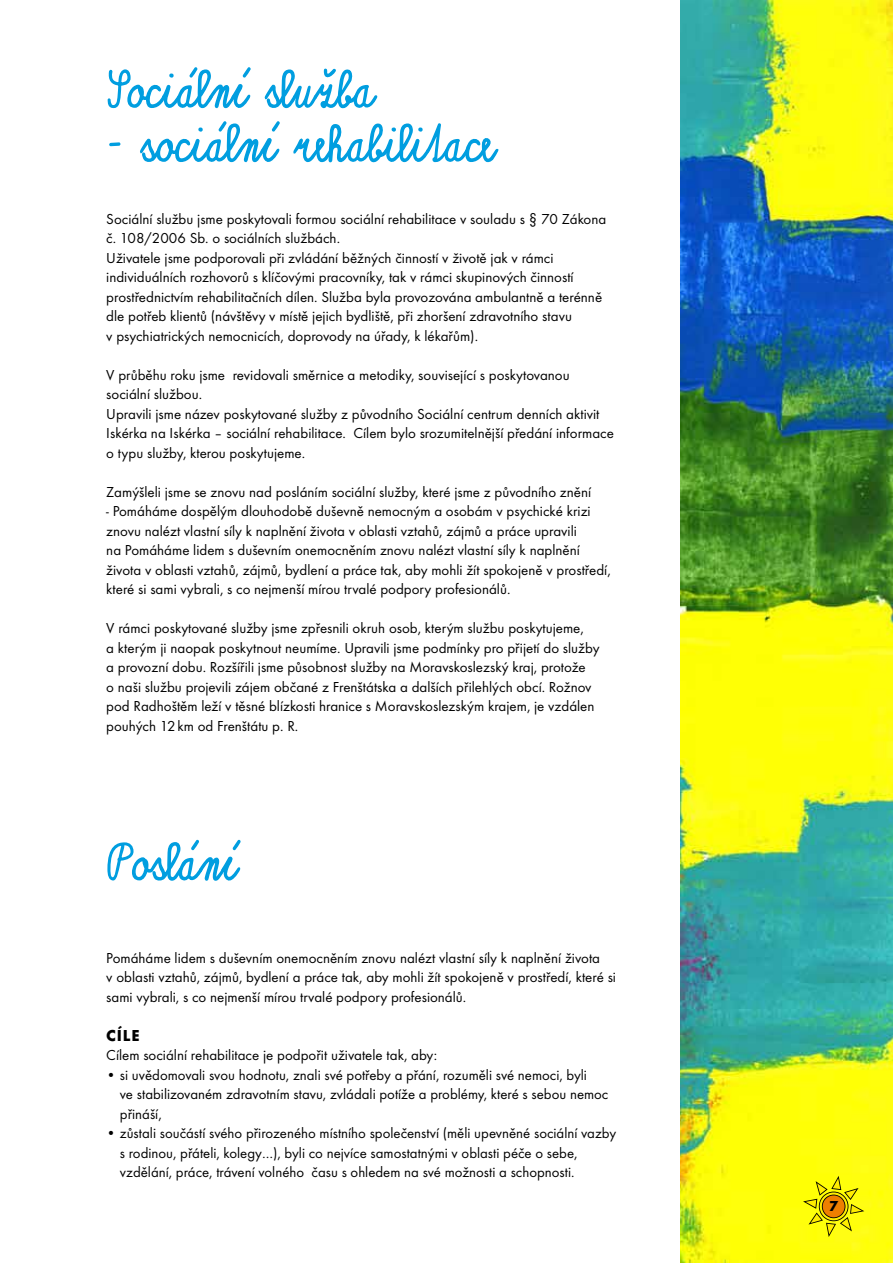
<style>
.page{position:relative;width:893px;height:1263px;background:#fff}
.page>*{position:absolute;margin:0;border:0;box-sizing:border-box;transform-origin:0 0}
.t1{font:75px "skolacek CE";color:#009ee0}
.t2{font:700 16.5px "Futura TCE";color:#000}
.t3{font:15px/19.5px "Futura TCE Boo";color:#000}
.t4{font:700 15px "Futura TCE";color:#000}
</style>
<div class="page">
<img style="left:680px;top:0;width:213px;height:1263px">
<svg style="left:107px;top:67px;width:144px;height:42px"></svg>
<svg style="left:264px;top:69px;width:114px;height:40px"></svg>
<svg style="left:109px;top:142px;width:12px;height:5px"></svg>
<svg style="left:140px;top:121px;width:140px;height:42px"></svg>
<svg style="left:293px;top:123px;width:206px;height:40px"></svg>
<svg style="left:107px;top:839px;width:134px;height:42px"></svg>
<svg style="left:803px;top:1176px;width:61px;height:61px;background:#e2d407"></svg>
<h1 class="t1" style="left:106px;top:59px;width:270px">Sociální služba</h1>
<h1 class="t1" style="left:106px;top:113px;width:391px">- sociální rehabilitace</h1>
<p class="t3" style="left:106px;top:209px;width:501px">Sociální službu jsme poskytovali formou sociální rehabilitace v souladu s § 70 Zákona č. 108/2006 Sb. o sociálních službách.<br>Uživatele jsme podporovali při zvládání běžných činností v životě jak v rámci individuálních rozhovorů s klíčovými pracovníky, tak v rámci skupinových činností prostřednictvím rehabilitačních dílen. Služba byla provozována ambulantně a terénně dle potřeb klientů (návštěvy v místě jejich bydliště, při zhoršení zdravotního stavu<br>v psychiatrických nemocnicích, doprovody na úřady, k lékařům).</p>
<p class="t3" style="left:106px;top:365px;width:509px">V průběhu roku jsme revidovali směrnice a metodiky, související s poskytovanou sociální službou.<br>Upravili jsme název poskytované služby z původního Sociální centrum denních aktivit Iskérka na Iskérka – sociální rehabilitace. Cílem bylo srozumitelnější předání informace o typu služby, kterou poskytujeme.</p>
<p class="t3" style="left:106px;top:482px;width:486px">Zamýšleli jsme se znovu nad posláním sociální služby, které jsme z původního znění</p>
<p class="t3" style="left:106px;top:502px;width:506px">- Pomáháme dospělým dlouhodobě duševně nemocným a osobám v psychické krizi znovu nalézt vlastní síly k naplnění života v oblasti vztahů, zájmů a práce upravili<br>na Pomáháme lidem s duševním onemocněním znovu nalézt vlastní síly k naplnění života v oblasti vztahů, zájmů, bydlení a práce tak, aby mohli žít spokojeně v prostředí, které si sami vybrali, s co nejmenší mírou trvalé podpory profesionálů.</p>
<p class="t3" style="left:106px;top:619px;width:495px">V rámci poskytované služby jsme zpřesnili okruh osob, kterým službu poskytujeme,<br>a kterým ji naopak poskytnout neumíme. Upravili jsme podmínky pro přijetí do služby a provozní dobu. Rozšířili jsme působnost služby na Moravskoslezský kraj, protože<br>o naši službu projevili zájem občané z Frenštátska a dalších přilehlých obcí. Rožnov pod Radhoštěm leží v těsné blízkosti hranice s Moravskoslezským krajem, je vzdálen pouhých 12km od Frenštátu p. R.</p>
<h1 class="t1" style="left:106px;top:832px;width:133px">Poslání</h1>
<p class="t3" style="left:106px;top:948px;width:511px">Pomáháme lidem s duševním onemocněním znovu nalézt vlastní síly k naplnění života<br>v oblasti vztahů, zájmů, bydlení a práce tak, aby mohli žít spokojeně v prostředí, které si sami vybrali, s co nejmenší mírou trvalé podpory profesionálů.</p>
<p class="t2" style="left:106px;top:1025px;width:35px">CÍLE</p>
<p class="t3" style="left:106px;top:1045px;width:332px">Cílem sociální rehabilitace je podpořit uživatele tak, aby:</p>
<p class="t3" style="left:120px;top:1065px;width:490px;text-indent:-14px">• si uvědomovali svou hodnotu, znali své potřeby a přání, rozuměli své nemoci, byli<br>ve stabilizovaném zdravotním stavu, zvládali potíže a problémy, které s sebou nemoc přináší,</p>
<p class="t3" style="left:120px;top:1123px;width:498px;text-indent:-14px">• zůstali součástí svého přirozeného místního společenství (měli upevněné sociální vazby s rodinou, přáteli, kolegy…), byli co nejvíce samostatnými v oblasti péče o sebe, vzdělání, práce, trávení volného času s ohledem na své možnosti a schopnosti.</p>
<p class="t4" style="left:829px;top:1197px;width:10px">7</p>
</div>
